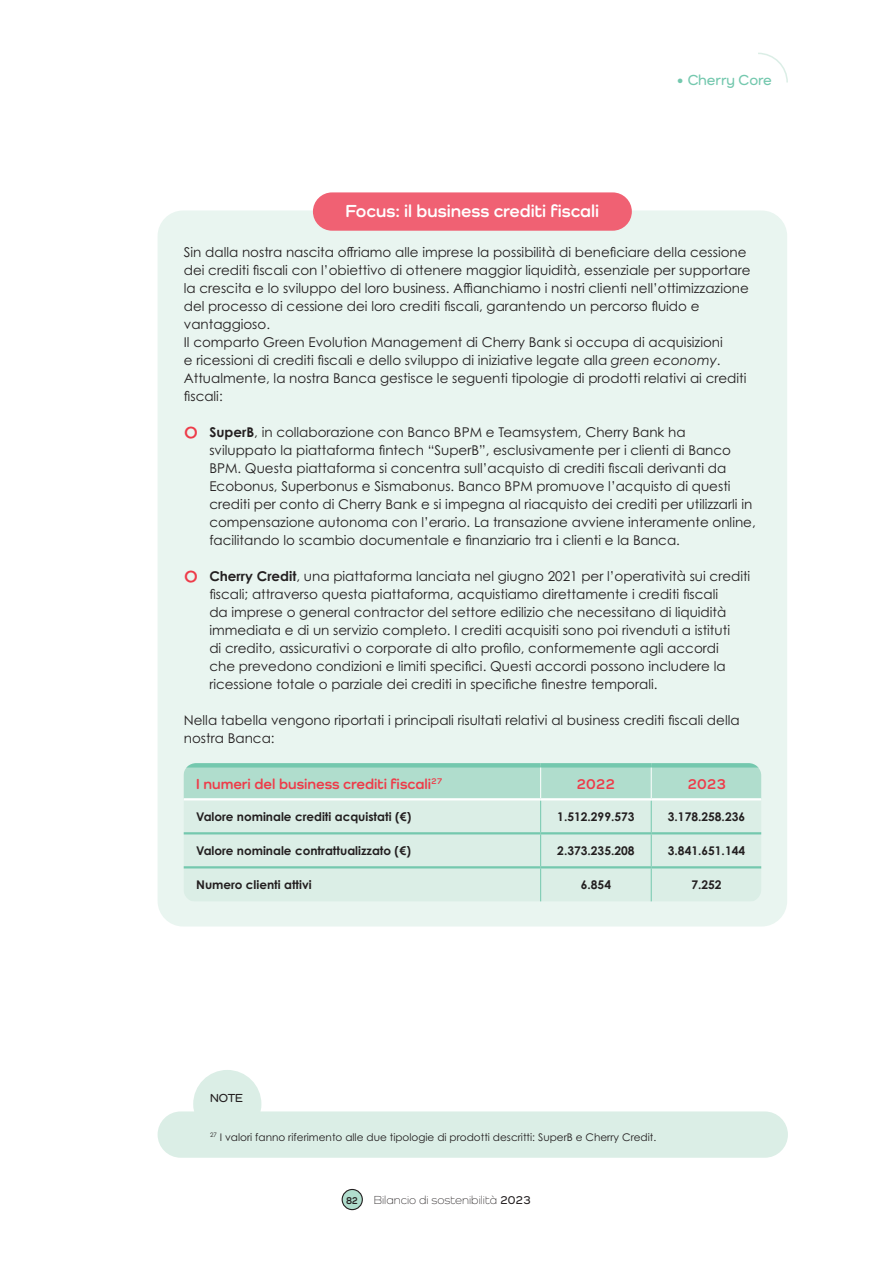
<style>
.page{position:relative;width:893px;height:1263px;background:#fff}
.page>*{position:absolute;margin:0;border:0;box-sizing:border-box;transform-origin:0 0}
.t1{font:36px "Century Gothic Pro";color:#ee3b49}
.t2{font:700 18px "Como";color:#fff}
.t3{font:700 15px "Como";color:#ee3b49}
.t4{font:600 15px "Como";color:#74c8ae}
.t5{font:13.5px/18px "Century Gothic Pro";color:#231f20}
.t6{font:700 12px "Century Gothic Pro";color:#231f20}
.t7{font:300 12px "Como";color:#231f20}
.t8{font:600 12px "Como";color:#231f20}
.t9{font:10.5px "Century Gothic Pro";color:#231f20}
.t10{font:700 10.5px "Como";color:#231f20;scale:.9 1}
.s1{font-style:italic}
.s2{font-weight:700}
.s3{font-weight:600}
</style>
<div class="page">
<svg style="left:758px;top:52px;width:30px;height:31px"></svg>
<div style="left:158px;top:210px;width:629px;height:716px;background:#e9f5f0;border-radius:26px"></div>
<div style="left:313px;top:192px;width:319px;height:39px;background:#f06173;border-radius:19px"></div>
<div style="left:183px;top:767px;width:578px;height:31px;background:#b0ddcd"></div>
<div style="left:183px;top:801px;width:578px;height:100px;background:#dbeee6"></div>
<svg style="left:187px;top:763px;width:354px;height:4px"></svg>
<svg style="left:541px;top:763px;width:110px;height:4px"></svg>
<svg style="left:651px;top:763px;width:107px;height:4px"></svg>
<hr style="left:540px;top:767px;width:1px;height:31px;background:#fff">
<hr style="left:651px;top:767px;width:1px;height:31px;background:#fff">
<hr style="left:540px;top:800px;width:1px;height:32px;background:#74c8ae">
<hr style="left:651px;top:800px;width:1px;height:32px;background:#74c8ae">
<hr style="left:540px;top:834px;width:1px;height:32px;background:#74c8ae">
<hr style="left:651px;top:834px;width:1px;height:32px;background:#74c8ae">
<hr style="left:540px;top:868px;width:1px;height:33px;background:#74c8ae">
<hr style="left:651px;top:868px;width:1px;height:33px;background:#74c8ae">
<hr style="left:183px;top:798px;width:358px;height:2px;background:#fff">
<hr style="left:541px;top:798px;width:110px;height:2px;background:#fff">
<hr style="left:651px;top:798px;width:110px;height:2px;background:#fff">
<hr style="left:183px;top:832px;width:358px;height:2px;background:#74c8ae">
<hr style="left:541px;top:832px;width:110px;height:2px;background:#74c8ae">
<hr style="left:651px;top:832px;width:110px;height:2px;background:#74c8ae">
<hr style="left:183px;top:866px;width:358px;height:2px;background:#74c8ae">
<hr style="left:541px;top:866px;width:110px;height:2px;background:#74c8ae">
<hr style="left:651px;top:866px;width:110px;height:2px;background:#74c8ae">
<div style="left:158px;top:1111px;width:630px;height:47px;background:#dbeee6;border-radius:23px"></div>
<div style="left:193px;top:1070px;width:68px;height:68px;background:#dbeee6;border-radius:50%"></div>
<div style="left:342px;top:1189px;width:20px;height:20px;background:#b0ddcd;border-radius:50%"></div>
<div style="left:342px;top:1189px;width:21px;height:21px;border:1px solid #231f20;border-radius:50%"></div>
<h2 class="t2" style="left:345px;top:200px;width:255px">Focus: il business crediti fiscali</h2>
<p class="t4" style="left:677px;top:71px;width:97px">• Cherry Core</p>
<p class="t5" style="left:184px;top:243px;width:568px">Sin dalla nostra nascita offriamo alle imprese la possibilità di beneficiare della cessione dei crediti fiscali con l’obiettivo di ottenere maggior liquidità, essenziale per supportare la crescita e lo sviluppo del loro business. Affianchiamo i nostri clienti nell’ottimizzazione del processo di cessione dei loro crediti fiscali, garantendo un percorso fluido e vantaggioso.<br>Il comparto Green Evolution Management di Cherry Bank si occupa di acquisizioni<br>e ricessioni di crediti fiscali e dello sviluppo di iniziative legate alla <span class="s1">green economy</span>.<br>Attualmente, la nostra Banca gestisce le seguenti tipologie di prodotti relativi ai crediti fiscali:</p>
<h1 class="t1" style="left:184px;top:418px;width:16px">°</h1>
<p class="t5" style="left:209px;top:423px;width:548px"><span class="s2">SuperB</span>, in collaborazione con Banco BPM e Teamsystem, Cherry Bank ha sviluppato la piattaforma fintech “SuperB”, esclusivamente per i clienti di Banco BPM. Questa piattaforma si concentra sull’acquisto di crediti fiscali derivanti da Ecobonus, Superbonus e Sismabonus. Banco BPM promuove l’acquisto di questi crediti per conto di Cherry Bank e si impegna al riacquisto dei crediti per utilizzarli in compensazione autonoma con l’erario. La transazione avviene interamente online, facilitando lo scambio documentale e finanziario tra i clienti e la Banca.</p>
<h1 class="t1" style="left:184px;top:562px;width:16px">°</h1>
<p class="t5" style="left:209px;top:567px;width:542px"><span class="s2">Cherry Credit</span>, una piattaforma lanciata nel giugno 2021 per l’operatività sui crediti fiscali; attraverso questa piattaforma, acquistiamo direttamente i crediti fiscali<br>da imprese o general contractor del settore edilizio che necessitano di liquidità immediata e di un servizio completo. I crediti acquisiti sono poi rivenduti a istituti<br>di credito, assicurativi o corporate di alto profilo, conformemente agli accordi<br>che prevedono condizioni e limiti specifici. Questi accordi possono includere la ricessione totale o parziale dei crediti in specifiche finestre temporali.</p>
<p class="t5" style="left:184px;top:711px;width:557px">Nella tabella vengono riportati i principali risultati relativi al business crediti fiscali della nostra Banca:</p>
<p class="t3" style="left:196px;top:774px;width:248px">I numeri del business crediti fiscali<sup>27</sup></p>
<p class="t3" style="left:577px;top:774px;width:40px">2022</p>
<p class="t3" style="left:687px;top:774px;width:40px">2023</p>
<p class="t6" style="left:196px;top:809px;width:217px">Valore nominale crediti acquistati (€)</p>
<p class="t6" style="left:557px;top:809px;width:79px">1.512.299.573</p>
<p class="t6" style="left:668px;top:809px;width:79px">3.178.258.236</p>
<p class="t6" style="left:196px;top:843px;width:216px">Valore nominale contrattualizzato (€)</p>
<p class="t6" style="left:557px;top:843px;width:79px">2.373.235.208</p>
<p class="t6" style="left:668px;top:843px;width:79px">3.841.651.144</p>
<p class="t6" style="left:196px;top:877px;width:117px">Numero clienti attivi</p>
<p class="t6" style="left:581px;top:877px;width:32px">6.854</p>
<p class="t6" style="left:691px;top:877px;width:32px">7.252</p>
<p class="t8" style="left:210px;top:1090px;width:35px">NOTE</p>
<p class="t9" style="left:210px;top:1130px;width:448px"><sup>27</sup> I valori fanno riferimento alle due tipologie di prodotti descritti: SuperB e Cherry Credit.</p>
<p class="t10" style="left:346px;top:1194px;width:14px">82</p>
<p class="t7" style="left:374px;top:1193px;width:158px">Bilancio di sostenibilità <span class="s3">2023</span></p>
</div>
